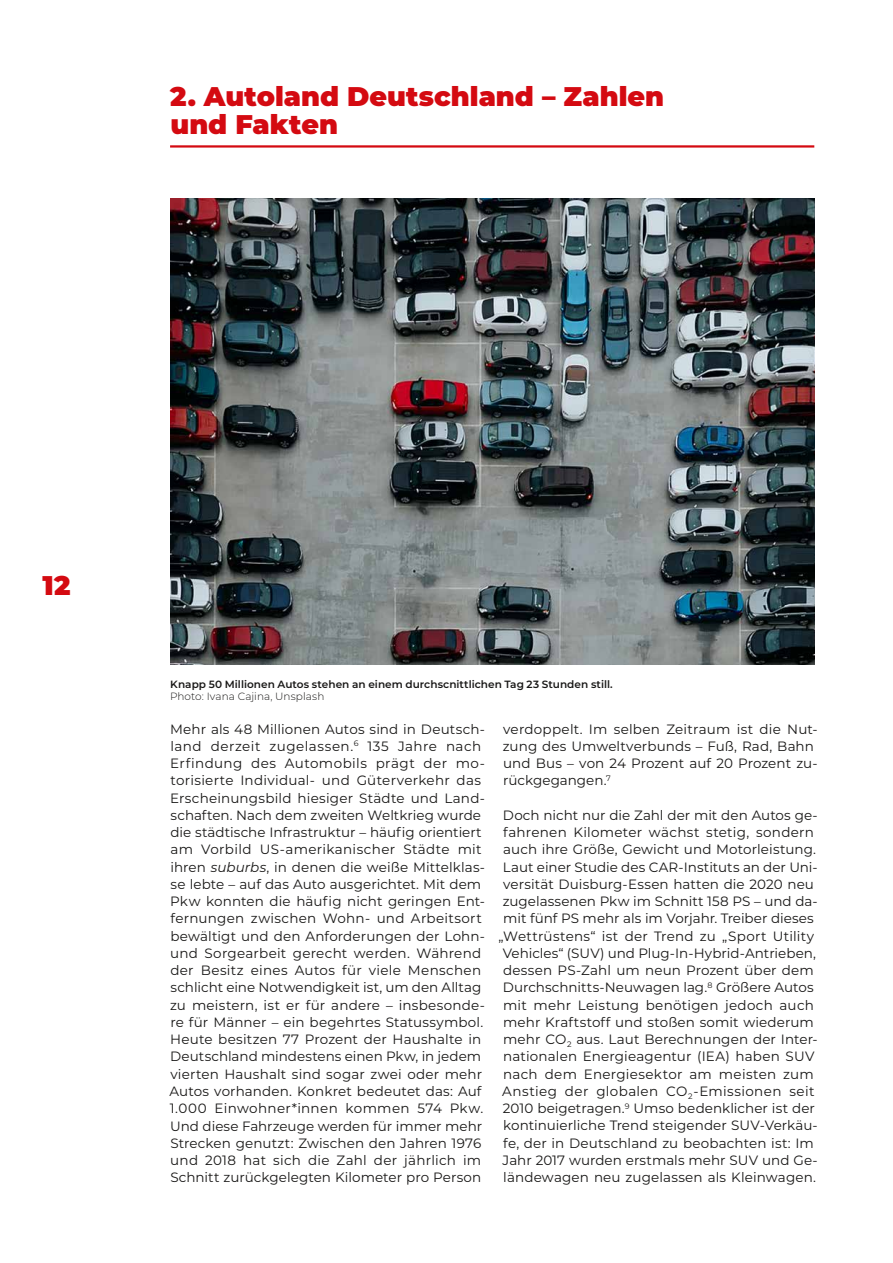
<style>
.page{position:relative;width:893px;height:1263px;background:#fff}
.page>*{position:absolute;margin:0;border:0;box-sizing:border-box;transform-origin:0 0}
.t1{font:900 27px/28.5px "Montserrat";color:#d40a11}
.t2{font:13.5px/17.2px "Montserrat";letter-spacing:.01em;color:#181716}
.t3{font:600 10.5px "Montserrat";letter-spacing:.005em;color:#181716}
.t4{font:300 10.5px "Montserrat";letter-spacing:.005em;color:#181716}
.s1{font-style:italic}
</style>
<div class="page">
<img style="left:170px;top:199px;width:644px;height:466px">
<hr style="left:170px;top:145px;width:644px;height:3px;background:#d40a11">
<h1 class="t1" style="left:170px;top:80px;width:495px">2. Autoland Deutschland – Zahlen und Fakten</h1>
<h1 class="t1" style="left:43px;top:569px;width:29px">12</h1>
<p class="t3" style="left:170px;top:676px;width:444px">Knapp 50 Millionen Autos stehen an einem durchscnittlichen Tag 23 Stunden still.</p>
<p class="t4" style="left:170px;top:689px;width:156px">Photo: Ivana Cajina, Unsplash</p>
<p class="t2" style="left:170px;top:720px;width:317px">Mehr als 48 Millionen Autos sind in Deutsch&shy;land derzeit zugelassen.<sup>6</sup> 135 Jahre nach Erfindung des Automobils prägt der mo&shy;torisierte Individual- und Güterverkehr das Erscheinungsbild hiesiger Städte und Land&shy;schaften. Nach dem zweiten Weltkrieg wurde die städtische Infrastruktur – häufig orientiert am Vorbild US-amerikanischer Städte mit ihren <span class="s1">suburbs</span>, in denen die weiße Mittelklas&shy;se lebte – auf das Auto ausgerichtet. Mit dem Pkw konnten die häufig nicht geringen Ent&shy;fernungen zwischen Wohn- und Arbeitsort bewältigt und den Anforderungen der Lohn&shy;und Sorgearbeit gerecht werden. Während der Besitz eines Autos für viele Menschen schlicht eine Notwendigkeit ist, um den Alltag zu meistern, ist er für andere – insbesonde&shy;re für Männer – ein begehrtes Statussymbol.<br>Heute besitzen 77 Prozent der Haushalte in Deutschland mindestens einen Pkw, in jedem vierten Haushalt sind sogar zwei oder mehr Autos vorhanden. Konkret bedeutet das: Auf 1.000 Einwohner*innen kommen 574 Pkw.<br>Und diese Fahrzeuge werden für immer mehr Strecken genutzt: Zwischen den Jahren 1976 und 2018 hat sich die Zahl der jährlich im Schnitt zurückgelegten Kilometer pro Person</p>
<p class="t2" style="left:503px;top:720px;width:316px">verdoppelt. Im selben Zeitraum ist die Nut&shy;zung des Umweltverbunds – Fuß, Rad, Bahn und Bus – von 24 Prozent auf 20 Prozent zu&shy;rückgegangen.<sup>7</sup></p>
<p class="t2" style="left:498px;top:806px;width:321px;text-align:center">Doch nicht nur die Zahl der mit den Autos ge&shy;fahrenen Kilometer wächst stetig, sondern auch ihre Größe, Gewicht und Motorleistung.<br>Laut einer Studie des CAR-Instituts an der Uni&shy;versität Duisburg-Essen hatten die 2020 neu zugelassenen Pkw im Schnitt 158 PS – und da&shy;mit fünf PS mehr als im Vorjahr. Treiber dieses „Wettrüstens“ ist der Trend zu „Sport Utility Vehicles“ (SUV) und Plug-In-Hybrid-Antrieben, dessen PS-Zahl um neun Prozent über dem Durchschnitts-Neuwagen lag.<sup>8</sup> Größere Autos mit mehr Leistung benötigen jedoch auch mehr Kraftstoff und stoßen somit wiederum mehr CO<sub>2</sub> aus. Laut Berechnungen der Inter&shy;nationalen Energieagentur (IEA) haben SUV nach dem Energiesektor am meisten zum Anstieg der globalen CO<sub>2</sub>-Emissionen seit 2010 beigetragen.<sup>9</sup> Umso bedenklicher ist der kontinuierliche Trend steigender SUV-Verkäu&shy;fe, der in Deutschland zu beobachten ist: Im Jahr 2017 wurden erstmals mehr SUV und Ge&shy;ländewagen neu zugelassen als Kleinwagen.</p>
</div>
